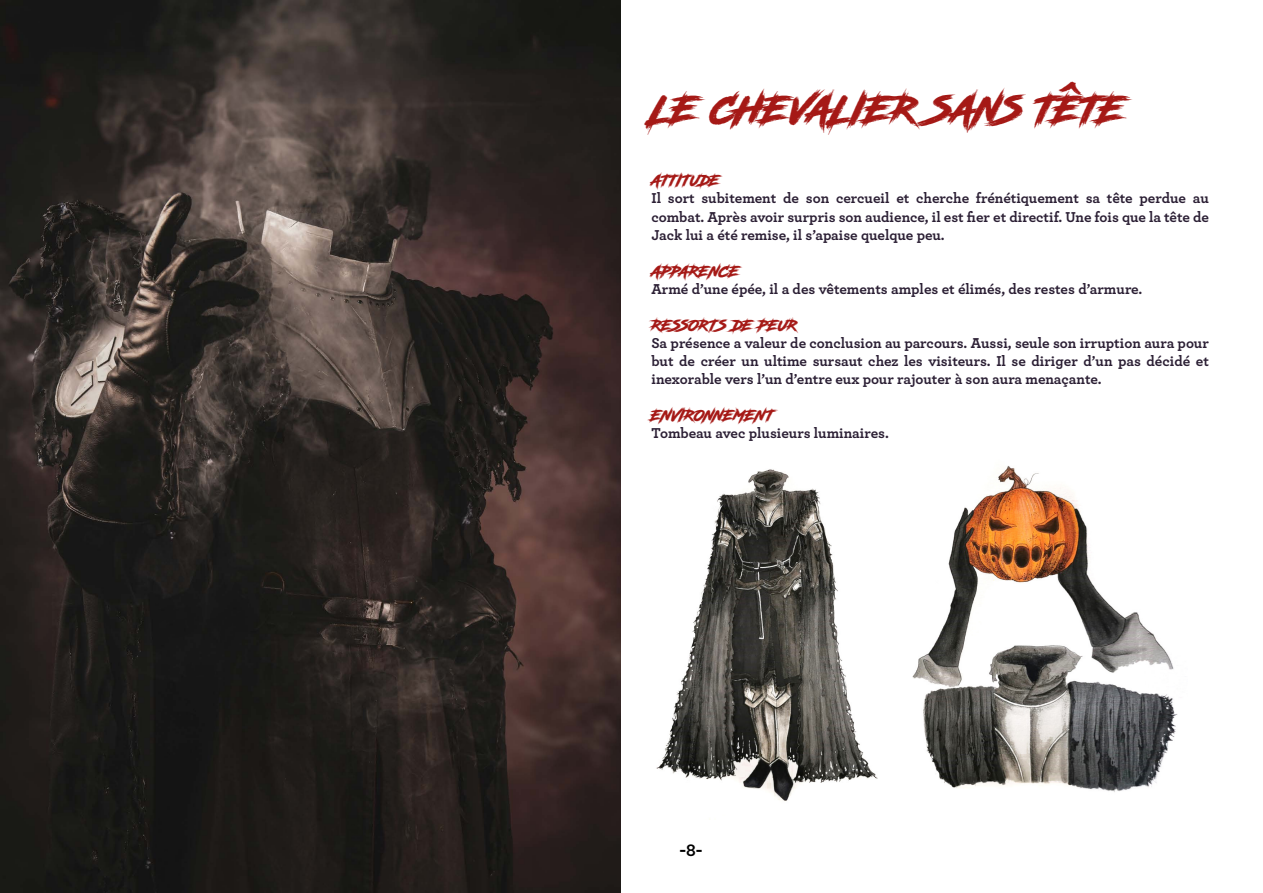
<style>
.page{position:relative;width:1263px;height:893px;background:#fff}
.page>*{position:absolute;margin:0;border:0;box-sizing:border-box;transform-origin:0 0}
.t1{font:37.5px "Road Rage";color:#a51916}
.t2{font:700 18px "Archer";color:#000}
.t3{font:700 15px/18px "Archer";color:#2b1f34;text-align:justify}
.t4{font:15px "Road Rage";color:#a51916}
</style>
<div class="page">
<img style="left:656px;top:466px;width:522px;height:335px">
<img style="left:0;top:0;width:621px;height:893px">
<h1 class="t1" style="left:651px;top:80px;width:475px">LE CHEVALIER SANSTÊTE</h1>
<p class="t4" style="left:651px;top:169px;width:70px">ATTITUDE</p>
<p class="t3" style="left:651px;top:189px;width:559px">Il sort subitement de son cercueil et cherche frénétiquement sa tête perdue au combat. Après avoir surpris son audience, il est fier et directif. Une fois que la tête de Jack lui a été remise, il s’apaise quelque peu.</p>
<p class="t4" style="left:651px;top:259px;width:90px">APPARENCE</p>
<p class="t3" style="left:651px;top:279px;width:492px">Armé d’une épée, il a des vêtements amples et élimés, des restes d’armure.</p>
<p class="t4" style="left:651px;top:313px;width:147px">RESSORTSDE PEUR</p>
<p class="t3" style="left:651px;top:333px;width:559px">Sa présence a valeur de conclusion au parcours. Aussi, seule son irruption aura pour but de créer un ultime sursaut chez les visiteurs. Il se diriger d’un pas décidé et inexorable vers l’un d’entre eux pour rajouter à son aura menaçante.</p>
<p class="t4" style="left:651px;top:403px;width:124px">ENVIRONNEMENT</p>
<p class="t3" style="left:651px;top:423px;width:239px">Tombeau avec plusieurs luminaires.</p>
<p class="t2" style="left:679px;top:836px;width:25px">-8-</p>
</div>
